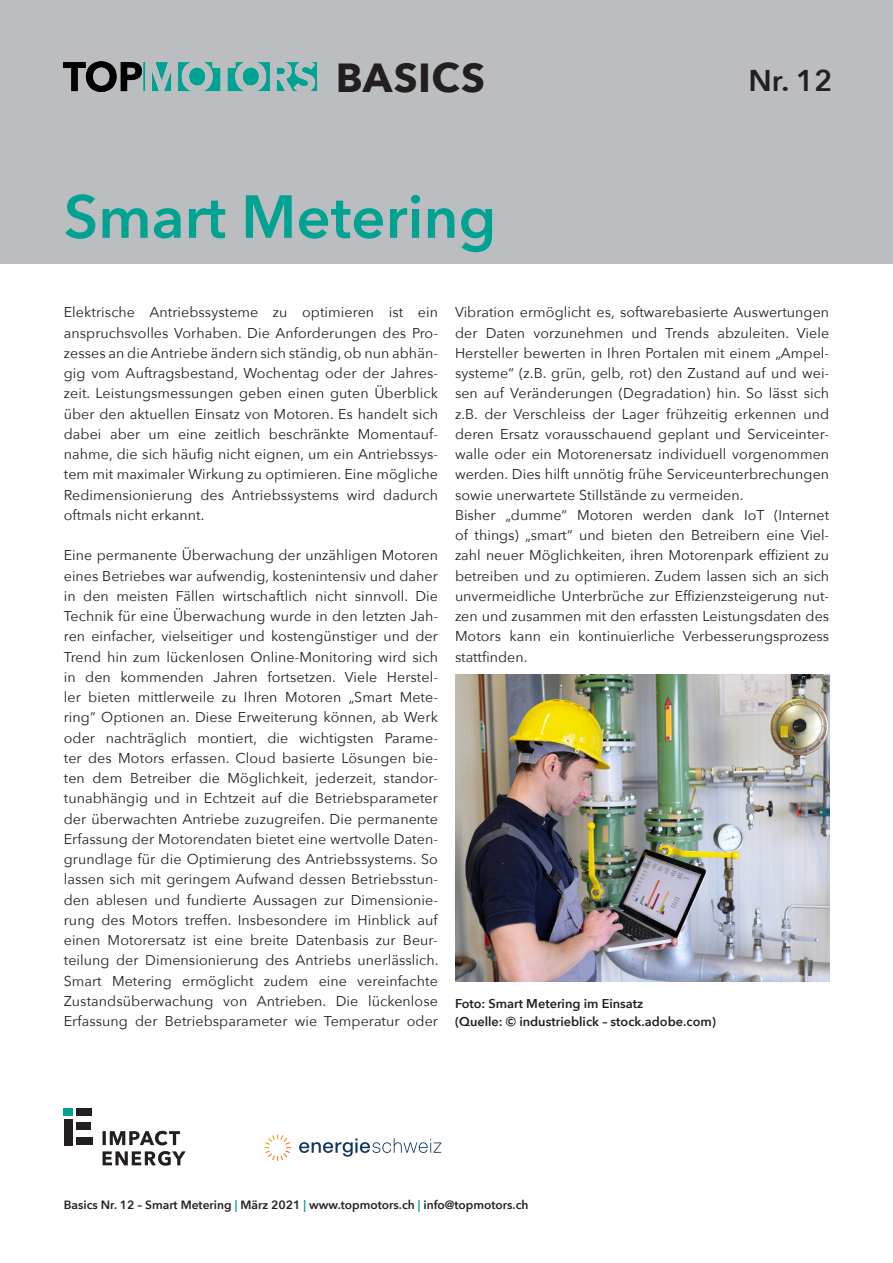
<style>
.page{position:relative;width:893px;height:1263px;background:#fff}
.page>*{position:absolute;margin:0;border:0;box-sizing:border-box;transform-origin:0 0}
.t1{font:600 60px "Avenir Next";color:#00a291}
.t2{font:700 40.5px "Avenir Next";letter-spacing:.01em;color:#231f20}
.t3{font:600 30px "Avenir Next";color:#231f20}
._04_Fliesstext{font:14.25px/20.2px "Avenir Next";letter-spacing:.005em;color:#231f20;text-align:justify}
._09a_Bildlegende{font:600 12.75px/18px "Avenir Next";color:#231f20}
.t4{font:600 12px "Avenir Next";color:#231f20}
.s1{color:#00a291}
</style>
<div class="page">
<svg style="left:299px;top:1138px;width:142px;height:19px"></svg>
<svg style="left:264px;top:1134px;width:27px;height:27px"></svg>
<svg style="left:103px;top:1151px;width:83px;height:15px"></svg>
<svg style="left:103px;top:1131px;width:77px;height:14px"></svg>
<div style="left:64px;top:1119px;width:9px;height:26px;background:#231f20"></div>
<div style="left:64px;top:1108px;width:9px;height:8px;background:#00a291"></div>
<div style="left:76px;top:1108px;width:16px;height:8px;background:#231f20"></div>
<div style="left:76px;top:1123px;width:15px;height:7px;background:#231f20"></div>
<div style="left:76px;top:1137px;width:17px;height:8px;background:#231f20"></div>
<div style="left:0;top:0;width:893px;height:264px;background:#bcbdc0"></div>
<img style="left:64px;top:62px;width:252px;height:30px">
<img style="left:455px;top:674px;width:374px;height:308px">
<h2 class="t2" style="left:336px;top:42px;width:151px">BASICS</h2>
<h3 class="t3" style="left:748px;top:55px;width:85px">Nr. 12</h3>
<h1 class="t1" style="left:64px;top:165px;width:434px">Smart Metering</h1>
<p class="_04_Fliesstext" style="left:64px;top:302px;width:376px">Elektrische Antriebssysteme zu optimieren ist ein anspruchsvolles Vorhaben. Die Anforderungen des Pro&shy;zesses an die Antriebe ändern sich ständig, ob nun abhän&shy;gig vom Auftragsbestand, Wochentag oder der Jahres&shy;zeit. Leistungsmessungen geben einen guten Überblick über den aktuellen Einsatz von Motoren. Es handelt sich dabei aber um eine zeitlich beschränkte Momentauf&shy;nahme, die sich häufig nicht eignen, um ein Antriebssys&shy;tem mit maximaler Wirkung zu optimieren. Eine mögliche Redimensionierung des Antriebssystems wird dadurch oftmals nicht erkannt.</p>
<p class="_04_Fliesstext" style="left:64px;top:545px;width:376px">Eine permanente Überwachung der unzähligen Motoren eines Betriebes war aufwendig, kostenintensiv und daher in den meisten Fällen wirtschaftlich nicht sinnvoll. Die Technik für eine Überwachung wurde in den letzten Jah&shy;ren einfacher, vielseitiger und kostengünstiger und der Trend hin zum lückenlosen Online-Monitoring wird sich in den kommenden Jahren fortsetzen. Viele Herstel&shy;ler bieten mittlerweile zu Ihren Motoren „Smart Mete&shy;ring“ Optionen an. Diese Erweiterung können, ab Werk oder nachträglich montiert, die wichtigsten Parame&shy;ter des Motors erfassen. Cloud basierte Lösungen bie&shy;ten dem Betreiber die Möglichkeit, jederzeit, standor&shy;tunabhängig und in Echtzeit auf die Betriebsparameter der überwachten Antriebe zuzugreifen. Die permanente Erfassung der Motorendaten bietet eine wertvolle Daten&shy;grundlage für die Optimierung des Antriebssystems. So lassen sich mit geringem Aufwand dessen Betriebsstun&shy;den ablesen und fundierte Aussagen zur Dimensionie&shy;rung des Motors treffen. Insbesondere im Hinblick auf einen Motorersatz ist eine breite Datenbasis zur Beur&shy;teilung der Dimensionierung des Antriebs unerlässlich.<br>Smart Metering ermöglicht zudem eine vereinfachte Zustandsüberwachung von Antrieben. Die lückenlose Erfassung der Betriebsparameter wie Temperatur oder</p>
<p class="_04_Fliesstext" style="left:455px;top:302px;width:376px">Vibration ermöglicht es, softwarebasierte Auswertungen der Daten vorzunehmen und Trends abzuleiten. Viele Hersteller bewerten in Ihren Portalen mit einem „Ampel&shy;systeme“ (z.B. grün, gelb, rot) den Zustand auf und wei&shy;sen auf Veränderungen (Degradation) hin. So lässt sich z.B. der Verschleiss der Lager frühzeitig erkennen und deren Ersatz vorausschauend geplant und Serviceinter&shy;walle oder ein Motorenersatz individuell vorgenommen werden. Dies hilft unnötig frühe Serviceunterbrechungen sowie unerwartete Stillstände zu vermeiden.</p>
<p class="_04_Fliesstext" style="left:455px;top:504px;width:376px">Bisher „dumme“ Motoren werden dank IoT (Internet of things) „smart“ und bieten den Betreibern eine Viel&shy;zahl neuer Möglichkeiten, ihren Motorenpark effizient zu betreiben und zu optimieren. Zudem lassen sich an sich unvermeidliche Unterbrüche zur Effizienzsteigerung nut&shy;zen und zusammen mit den erfassten Leistungsdaten des Motors kann ein kontinuierliche Verbesserungsprozess stattfinden.</p>
<p class="_09a_Bildlegende" style="left:455px;top:994px;width:263px">Foto: Smart Metering im Einsatz<br>(Quelle: © industrieblick – stock.adobe.com)</p>
<p class="t4" style="left:64px;top:1194px;width:466px">Basics Nr. 12 – Smart Metering <span class="s1">|</span> März 2021 <span class="s1">|</span> www.topmotors.ch <span class="s1">|</span> info@topmotors.ch</p>
</div>
